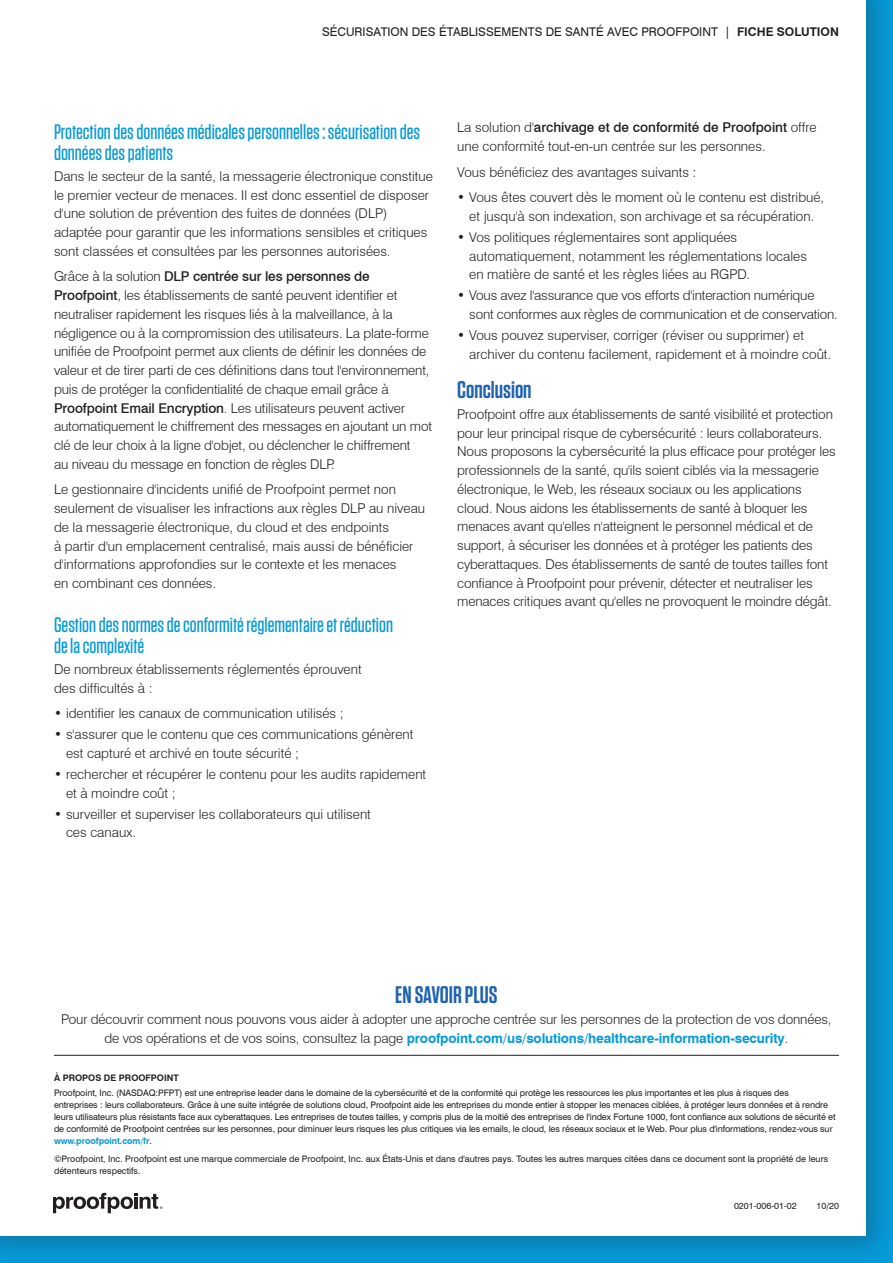
<style>
.page{position:relative;width:893px;height:1263px;background:#fff}
.page>*{position:absolute;margin:0;border:0;box-sizing:border-box;transform-origin:0 0}
.t1{font:600 24px "Tungsten";color:#2163b0}
.t2{font:500 21px/21px "Tungsten";color:#069ad9}
.t3{font:300 13.5px/18.8px "Swiss 721 BT";letter-spacing:-.01em;color:#231f20}
.t4{font:12px "Swiss 721 BT";color:#231f20}
.t5{font:9px/12px "Swiss 721 BT";letter-spacing:-.01em;color:#231f20}
.t6{font:700 9px "Swiss 721 BT";color:#231f20}
.s1{font-weight:700}
.s2{font-weight:500}
.s3{font-weight:700;color:#069ad9}
</style>
<div class="page">
<div style="left:0;top:0;width:893px;height:1263px;background:#231f20;opacity:.3"></div>
<div style="left:0;top:0;width:866px;height:1236px;background:#fff"></div>
<svg style="left:53px;top:1193px;width:109px;height:20px"></svg>
<hr style="left:54px;top:1055px;width:785px;height:1px;background:#231f20">
<p class="t4" style="left:322px;top:25px;width:518px">SÉCURISATION DES ÉTABLISSEMENTS DE SANTÉ AVEC PROOFPOINT | <span class="s1">FICHE SOLUTION</span></p>
<h2 class="t2" style="left:54px;top:121px;width:368px">Protection des données médicales personnelles : sécurisation des données des patients</h2>
<p class="t3" style="left:54px;top:167px;width:381px">Dans le secteur de la santé, la messagerie électronique constitue le premier vecteur de menaces. Il est donc essentiel de disposer d'une solution de prévention des fuites de données (DLP) adaptée pour garantir que les informations sensibles et critiques sont classées et consultées par les personnes autorisées.</p>
<p class="t3" style="left:54px;top:267px;width:380px">Grâce à la solution <span class="s2">DLP centrée sur les personnes de Proofpoint</span>, les établissements de santé peuvent identifier et neutraliser rapidement les risques liés à la malveillance, à la négligence ou à la compromission des utilisateurs. La plate‑forme unifiée de Proofpoint permet aux clients de définir les données de valeur et de tirer parti de ces définitions dans tout l'environnement, puis de protéger la confidentialité de chaque email grâce à <span class="s2">Proofpoint Email Encryption</span>. Les utilisateurs peuvent activer automatiquement le chiffrement des messages en ajoutant un mot clé de leur choix à la ligne d'objet, ou déclencher le chiffrement<br>au niveau du message en fonction de règles DLP.</p>
<p class="t3" style="left:54px;top:480px;width:373px">Le gestionnaire d'incidents unifié de Proofpoint permet non seulement de visualiser les infractions aux règles DLP au niveau de la messagerie électronique, du cloud et des endpoints<br>à partir d'un emplacement centralisé, mais aussi de bénéficier d'informations approfondies sur le contexte et les menaces<br>en combinant ces données.</p>
<h2 class="t2" style="left:54px;top:614px;width:340px">Gestion des normes de conformité réglementaire et réduction de la complexité</h2>
<p class="t3" style="left:54px;top:660px;width:309px">De nombreux établissements réglementés éprouvent des difficultés à :</p>
<p class="t3" style="left:54px;top:704px;width:291px">• identifier les canaux de communication utilisés ;</p>
<p class="t3" style="left:66px;top:725px;width:349px;text-indent:-12px">• s'assurer que le contenu que ces communications génèrent est capturé et archivé en toute sécurité ;</p>
<p class="t3" style="left:66px;top:764px;width:362px;text-indent:-12px">• rechercher et récupérer le contenu pour les audits rapidement et à moindre coût ;</p>
<p class="t3" style="left:66px;top:804px;width:306px;text-indent:-12px">• surveiller et superviser les collaborateurs qui utilisent ces canaux.</p>
<p class="t3" style="left:457px;top:118px;width:361px">La solution d'<span class="s2">archivage et de conformité de Proofpoint</span> offre une conformité tout-en-un centrée sur les personnes.</p>
<p class="t3" style="left:457px;top:162px;width:241px">Vous bénéficiez des avantages suivants :</p>
<p class="t3" style="left:457px;top:188px;width:368px;text-align:center">• Vous êtes couvert dès le moment où le contenu est distribué, et jusqu'à son indexation, son archivage et sa récupération.</p>
<p class="t3" style="left:469px;top:227px;width:339px;text-indent:-12px">• Vos politiques réglementaires sont appliquées automatiquement, notamment les réglementations locales en matière de santé et les règles liées au RGPD.</p>
<p class="t3" style="left:469px;top:286px;width:370px;text-indent:-12px">• Vous avez l'assurance que vos efforts d'interaction numérique sont conformes aux règles de communication et de conservation.</p>
<p class="t3" style="left:469px;top:326px;width:363px;text-indent:-12px">• Vous pouvez superviser, corriger (réviser ou supprimer) et archiver du contenu facilement, rapidement et à moindre coût.</p>
<h1 class="t1" style="left:457px;top:377px;width:76px">Conclusion</h1>
<p class="t3" style="left:457px;top:405px;width:380px">Proofpoint offre aux établissements de santé visibilité et protection pour leur principal risque de cybersécurité : leurs collaborateurs.<br>Nous proposons la cybersécurité la plus efficace pour protéger les professionnels de la santé, qu'ils soient ciblés via la messagerie électronique, le Web, les réseaux sociaux ou les applications cloud. Nous aidons les établissements de santé à bloquer les menaces avant qu'elles n'atteignent le personnel médical et de support, à sécuriser les données et à protéger les patients des cyberattaques. Des établissements de santé de toutes tailles font confiance à Proofpoint pour prévenir, détecter et neutraliser les menaces critiques avant qu'elles ne provoquent le moindre dégât.</p>
<h1 class="t1" style="left:395px;top:982px;width:104px">EN SAVOIR PLUS</h1>
<p class="t3" style="left:61px;top:1010px;width:772px;text-align:center">Pour découvrir comment nous pouvons vous aider à adopter une approche centrée sur les personnes de la protection de vos données, de vos opérations et de vos soins, consultez la page <span class="s3">proofpoint.com/us/solutions/healthcare-information-security</span>.</p>
<p class="t6" style="left:54px;top:1073px;width:126px">À PROPOS DE PROOFPOINT</p>
<p class="t5" style="left:54px;top:1087px;width:783px">Proofpoint, Inc. (NASDAQ:PFPT) est une entreprise leader dans le domaine de la cybersécurité et de la conformité qui protège les ressources les plus importantes et les plus à risques des<br>entreprises : leurs collaborateurs. Grâce à une suite intégrée de solutions cloud, Proofpoint aide les entreprises du monde entier à stopper les menaces ciblées, à protéger leurs données et à rendre leurs utilisateurs plus résistants face aux cyberattaques. Les entreprises de toutes tailles, y compris plus de la moitié des entreprises de l'index Fortune 1000, font confiance aux solutions de sécurité et de conformité de Proofpoint centrées sur les personnes, pour diminuer leurs risques les plus critiques via les emails, le cloud, les réseaux sociaux et le Web. Pour plus d'informations, rendez-vous sur <span class="s3">www.proofpoint.com/fr</span>.</p>
<p class="t5" style="left:54px;top:1152px;width:776px">©Proofpoint, Inc. Proofpoint est une marque commerciale de Proofpoint, Inc. aux États-Unis et dans d'autres pays. Toutes les autres marques citées dans ce document sont la propriété de leurs détenteurs respectifs.</p>
<p class="t5" style="left:734px;top:1200px;width:64px">0201-006-01-02</p>
<p class="t5" style="left:816px;top:1200px;width:24px">10/20</p>
</div>
